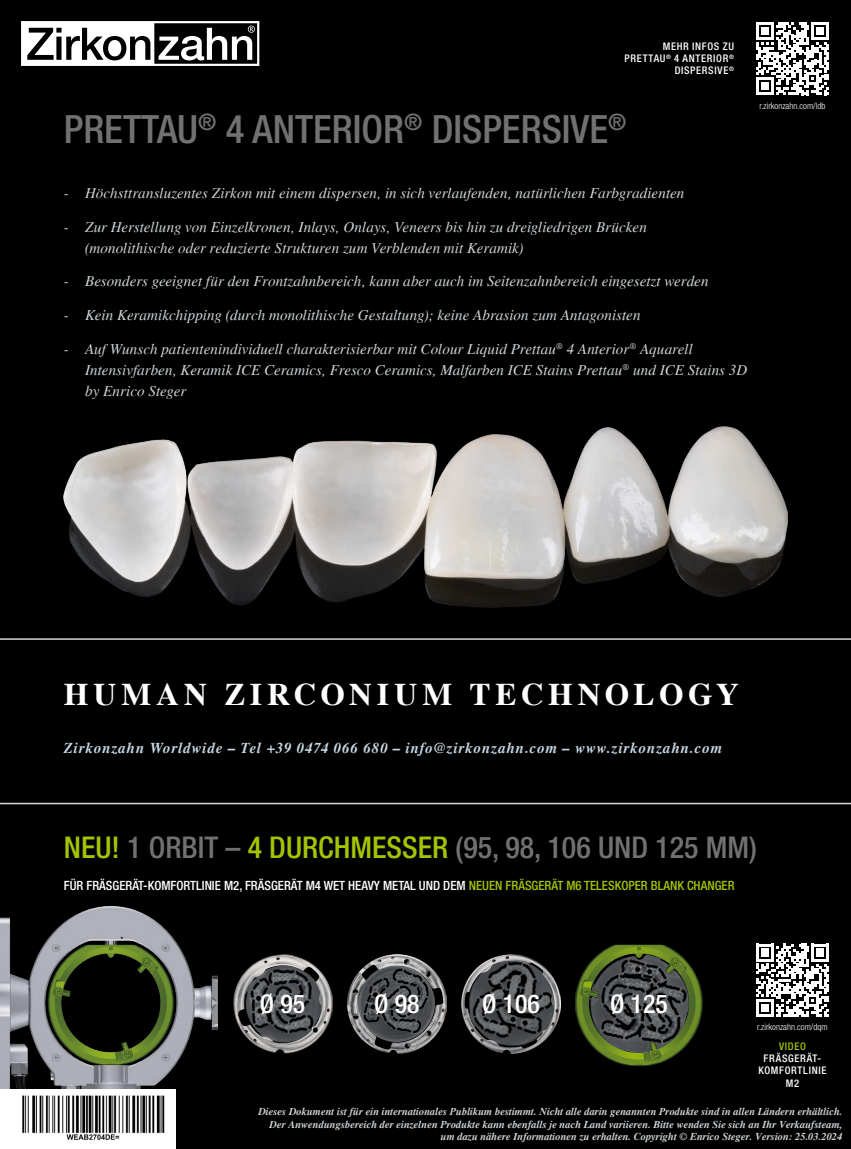
<style>
.page{position:relative;width:851px;height:1149px;background:#fff}
.page>*{position:absolute;margin:0;border:0;box-sizing:border-box;transform-origin:0 0}
.t1{font:500 condensed 39px "Helvetica Neue LT Std";color:#707172}
.t2{font:700 31.5px "Times";letter-spacing:.145em;color:#fff}
.t3{font:500 condensed 30px "Helvetica Neue LT Std";color:#707172}
.t4{font:500 condensed 25.8px "Helvetica Neue LT Std";color:#fff}
.t5{font:italic 15px/21px "Times";letter-spacing:.005em;color:#d1d6da}
.t6{font:italic 700 15px "Times";letter-spacing:.06em;color:#c5d7e4}
.t7{font:500 condensed 12.75px "Helvetica Neue LT Std";color:#fff}
.t8{font:italic 700 10.5px/12.6px "Times";color:#d1d6da;text-align:right}
.t9{font:500 condensed 10.5px/12px "Helvetica Neue LT Std";letter-spacing:.065em;color:#fff;text-align:center}
.t10{font:500 condensed 10.5px "Helvetica Neue LT Std";letter-spacing:.065em;color:#a4c400}
.t11{font:300 condensed 9px "Helvetica Neue LT Std";color:#fff}
.s1{color:#a4c400}
</style>
<div class="page">
<div style="left:0;top:0;width:850px;height:1148px;background:#000"></div>
<svg style="left:21px;top:21px;width:238px;height:45px"></svg>
<div style="left:108px;top:40px;width:13px;height:16px;background:#fff;border-radius:50%"></div>
<img style="left:0;top:906px;width:218px;height:183px">
<img style="left:461px;top:954px;width:99px;height:98px">
<img style="left:233px;top:954px;width:99px;height:98px">
<img style="left:347px;top:954px;width:99px;height:98px">
<img style="left:575px;top:944px;width:127px;height:121px">
<svg style="left:0;top:638px;width:850px;height:166px"></svg>
<img style="left:64px;top:426px;width:723px;height:181px">
<div style="left:0;top:1089px;width:175px;height:59px;background:#fff"></div>
<img style="left:22px;top:1095px;width:143px;height:45px">
<svg style="left:756px;top:22px;width:72px;height:73px"></svg>
<svg style="left:756px;top:943px;width:72px;height:73px"></svg>
<p class="t9" style="left:624px;top:40px;width:111px;text-align:right">MEHR INFOS ZU<br>PRETTAU<sup>®</sup> 4 ANTERIOR<sup>®<br></sup>DISPERSIVE<sup>®</sup></p>
<h1 class="t1" style="left:64px;top:106px;width:564px">PRETTAU<sup>®</sup> 4 ANTERIOR<sup>®</sup> DISPERSIVE<sup>®</sup></h1>
<p class="t11" style="left:759px;top:100px;width:67px">r.zirkonzahn.com/ldb</p>
<p class="t5" style="left:64px;top:182px;width:622px">- Höchsttransluzentes Zirkon mit einem dispersen, in sich verlaufenden, natürlichen Farbgradienten</p>
<p class="t5" style="left:85px;top:216px;width:563px;text-indent:-21px">- Zur Herstellung von Einzelkronen, Inlays, Onlays, Veneers bis hin zu dreigliedrigen Brücken (monolithische oder reduzierte Strukturen zum Verblenden mit Keramik)</p>
<p class="t5" style="left:64px;top:271px;width:646px">- Besonders geeignet für den Frontzahnbereich, kann aber auch im Seitenzahnbereich eingesetzt werden</p>
<p class="t5" style="left:64px;top:305px;width:578px">- Kein Keramikchipping (durch monolithische Gestaltung); keine Abrasion zum Antagonisten</p>
<p class="t5" style="left:85px;top:338px;width:663px;text-indent:-21px">- Auf Wunsch patientenindividuell charakterisierbar mit Colour Liquid Prettau<sup>®</sup> 4 Anterior<sup>®</sup> Aquarell<br>Intensivfarben, Keramik ICE Ceramics, Fresco Ceramics, Malfarben ICE Stains Prettau<sup>®</sup> und ICE Stains 3D by Enrico Steger</p>
<h2 class="t2" style="left:64px;top:675px;width:676px">HUMAN ZIRCONIUM TECHNOLOGY</h2>
<p class="t6" style="left:64px;top:738px;width:660px">Zirkonzahn Worldwide – Tel +39 0474 066 680 – info@zirkonzahn.com – www.zirkonzahn.com</p>
<h3 class="t3" style="left:64px;top:828px;width:694px"><span class="s1">NEU!</span> 1 ORBIT – <span class="s1">4 DURCHMESSER</span> (95, 98, 106 UND 125 MM)</h3>
<p class="t7" style="left:64px;top:877px;width:672px">FÜR FRÄSGERÄT-KOMFORTLINIE M2, FRÄSGERÄT M4 WET HEAVY METAL UND DEM <span class="s1">NEUEN FRÄSGERÄT M6 TELESKOPER BLANK CHANGER</span></p>
<h3 class="t4" style="left:260px;top:987px;width:47px">Ø 95</h3>
<h3 class="t4" style="left:374px;top:987px;width:47px">Ø 98</h3>
<h3 class="t4" style="left:482px;top:987px;width:59px">Ø 106</h3>
<h3 class="t4" style="left:610px;top:987px;width:59px">Ø 125</h3>
<p class="t11" style="left:757px;top:1021px;width:72px">r.zirkonzahn.com/dqm</p>
<p class="t10" style="left:778px;top:1040px;width:28px">VIDEO</p>
<p class="t9" style="left:758px;top:1052px;width:69px">FRÄSGERÄT-<br>KOMFORTLINIE<br>M2</p>
<p class="t8" style="left:258px;top:1105px;width:585px">Dieses Dokument ist für ein internationales Publikum bestimmt. Nicht alle darin genannten Produkte sind in allen Ländern erhältlich.<br>Der Anwendungsbereich der einzelnen Produkte kann ebenfalls je nach Land variieren. Bitte wenden Sie sich an Ihr Verkaufsteam, um dazu nähere Informationen zu erhalten. Copyright © Enrico Steger. Version: 25.03.2024</p>
</div>
